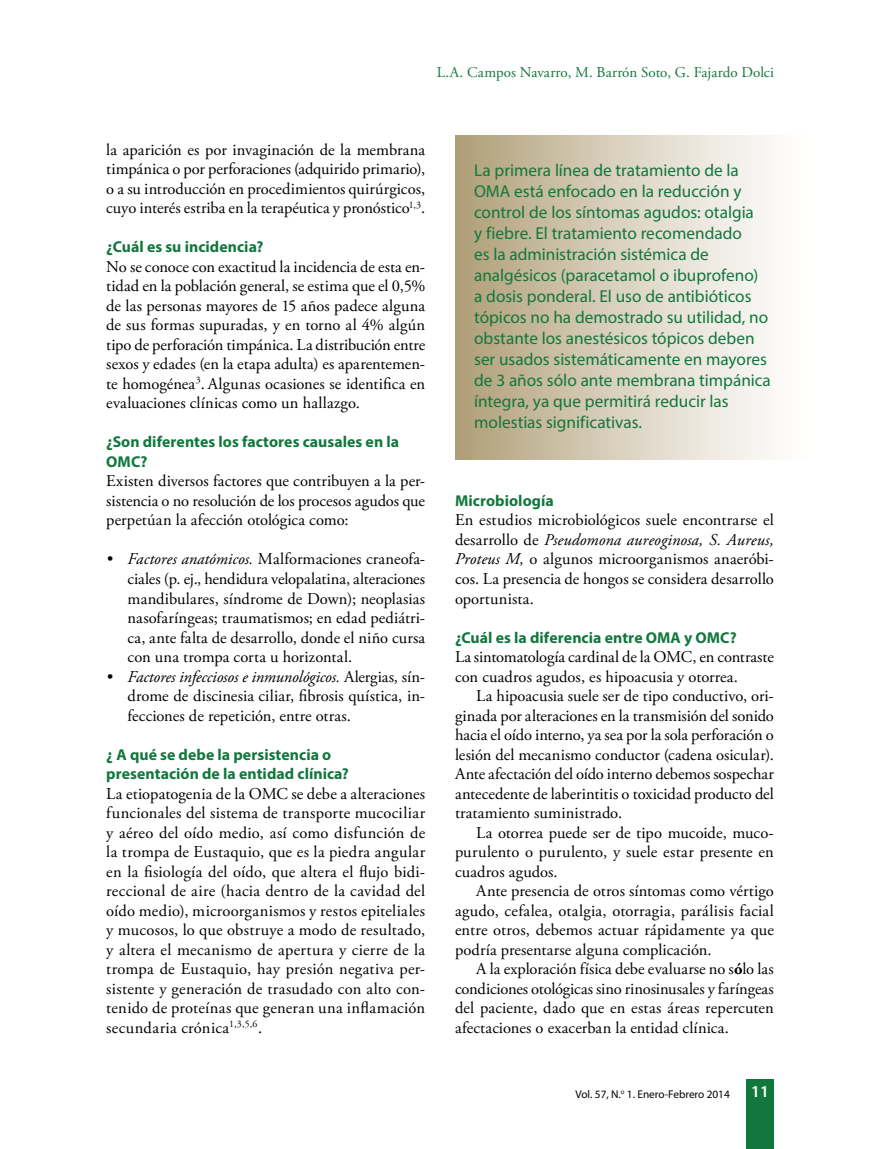
<style>
.page{position:relative;width:893px;height:1149px;background:#fff}
.page>*{position:absolute;margin:0;border:0;box-sizing:border-box;transform-origin:0 0}
.t1{font:17.25px/21px "Myriad Pro";color:#12773d}
.t2{font:16.5px/19.5px "Adobe Garamond Pro";letter-spacing:.005em;color:#000;text-align:justify}
.t3{font:600 16.5px "Myriad Pro";color:#fff}
.t4{font:700 15.75px/19.5px "Myriad Pro";letter-spacing:.005em;color:#12773d}
.t5{font:15px "Adobe Garamond Pro";color:#12773d}
.t6{font:11.25px "Myriad Pro";color:#000}
.s1{font-style:italic}
.s2{font-weight:700}
</style>
<div class="page">
<div style="left:746px;top:1078px;width:28px;height:70px;background:#12773d"></div>
<div style="left:455px;top:135px;width:373px;height:324px;background:linear-gradient(to right,#b3a27c,#fff)"></div>
<p class="t5" style="left:437px;top:63px;width:339px">L.A. Campos Navarro, M. Barrón Soto, G. Fajardo Dolci</p>
<p class="t2" style="left:106px;top:140px;width:321px">la aparición es por invaginación de la membrana timpánica o por perforaciones (adquirido primario), o a su introducción en procedimientos quirúrgicos, cuyo interés estriba en la terapéutica y pronóstico<sup>1,3</sup>.</p>
<p class="t4" style="left:106px;top:236px;width:159px">¿Cuál es su incidencia?</p>
<p class="t2" style="left:106px;top:257px;width:321px">No se conoce con exactitud la incidencia de esta en&shy;tidad en la población general, se estima que el 0,5% de las personas mayores de 15 años padece alguna de sus formas supuradas, y en torno al 4% algún tipo de perforación timpánica. La distribución entre sexos y edades (en la etapa adulta) es aparentemen&shy;te homogénea<sup>3</sup>. Algunas ocasiones se identifica en evaluaciones clínicas como un hallazgo.</p>
<p class="t4" style="left:106px;top:431px;width:294px">¿Son diferentes los factores causales en la<br>OMC?</p>
<p class="t2" style="left:106px;top:472px;width:320px">Existen diversos factores que contribuyen a la per&shy;sistencia o no resolución de los procesos agudos que perpetúan la afección otológica como:</p>
<p class="t2" style="left:128px;top:550px;width:299px;text-indent:-21px"><span class="s1">• Factores anatómicos.</span> Malformaciones craneofa&shy;ciales (p. ej., hendidura velopalatina, alteraciones mandibulares, síndrome de Down); neoplasias nasofaríngeas; traumatismos; en edad pediátri&shy;ca, ante falta de desarrollo, donde el niño cursa con una trompa corta u horizontal.</p>
<p class="t2" style="left:128px;top:667px;width:299px;text-indent:-21px"><span class="s1">• Factores infecciosos e inmunológicos.</span> Alergias, sín&shy;drome de discinesia ciliar, fibrosis quística, in&shy;fecciones de repetición, entre otras.</p>
<p class="t4" style="left:106px;top:743px;width:244px">¿ A qué se debe la persistencia o presentación de la entidad clínica?</p>
<p class="t2" style="left:106px;top:784px;width:321px">La etiopatogenia de la OMC se debe a alteraciones funcionales del sistema de transporte mucociliar y aéreo del oído medio, así como disfunción de la trompa de Eustaquio, que es la piedra angular en la fisiología del oído, que altera el flujo bidi&shy;reccional de aire (hacia dentro de la cavidad del oído medio), microorganismos y restos epiteliales y mucosos, lo que obstruye a modo de resultado, y altera el mecanismo de apertura y cierre de la trompa de Eustaquio, hay presión negativa per&shy;sistente y generación de trasudado con alto con&shy;tenido de proteínas que generan una inflamación secundaria crónica<sup>1,3,5,6</sup>.</p>
<p class="t1" style="left:474px;top:159px;width:298px">La primera línea de tratamiento de la OMA está enfocado en la reducción y control de los síntomas agudos: otalgia<br>y fiebre. El tratamiento recomendado<br>es la administración sistémica de analgésicos (paracetamol o ibuprofeno)<br>a dosis ponderal. El uso de antibióticos tópicos no ha demostrado su utilidad, no obstante los anestésicos tópicos deben ser usados sistemáticamente en mayores de 3 años sólo ante membrana timpánica íntegra, ya que permitirá reducir las molestias significativas.</p>
<p class="t4" style="left:455px;top:490px;width:100px">Microbiología</p>
<p class="t2" style="left:455px;top:511px;width:320px">En estudios microbiológicos suele encontrarse el desarrollo de <span class="s1">Pseudomona aureoginosa, S. Aureus, Proteus M,</span> o algunos microorganismos anaeróbi&shy;cos. La presencia de hongos se considera desarrollo oportunista.</p>
<p class="t4" style="left:455px;top:626px;width:283px">¿Cuál es la diferencia entre OMA y OMC?</p>
<p class="t2" style="left:455px;top:647px;width:320px">La sintomatología cardinal de la OMC, en contraste con cuadros agudos, es hipoacusia y otorrea.</p>
<p class="t2" style="left:455px;top:686px;width:320px;text-indent:21px">La hipoacusia suele ser de tipo conductivo, ori&shy;ginada por alteraciones en la transmisión del sonido hacia el oído interno, ya sea por la sola perforación o lesión del mecanismo conductor (cadena osicular).<br>Ante afectación del oído interno debemos sospechar antecedente de laberintitis o toxicidad producto del tratamiento suministrado.</p>
<p class="t2" style="left:455px;top:823px;width:320px;text-indent:21px">La otorrea puede ser de tipo mucoide, muco&shy;purulento o purulento, y suele estar presente en cuadros agudos.</p>
<p class="t2" style="left:455px;top:881px;width:320px;text-indent:21px">Ante presencia de otros síntomas como vértigo agudo, cefalea, otalgia, otorragia, parálisis facial entre otros, debemos actuar rápidamente ya que podría presentarse alguna complicación.</p>
<p class="t2" style="left:455px;top:959px;width:320px;text-indent:21px">A la exploración física debe evaluarse no s<span class="s2">ó</span>lo las condiciones otológicas sino rinosinusales y faríngeas del paciente, dado que en estas áreas repercuten afectaciones o exacerban la entidad clínica.</p>
<p class="t6" style="left:576px;top:1086px;width:156px">Vol. 57, N.<sup>o</sup> 1. Enero-Febrero 2014</p>
<p class="t3" style="left:751px;top:1080px;width:27px">111</p>
</div>
